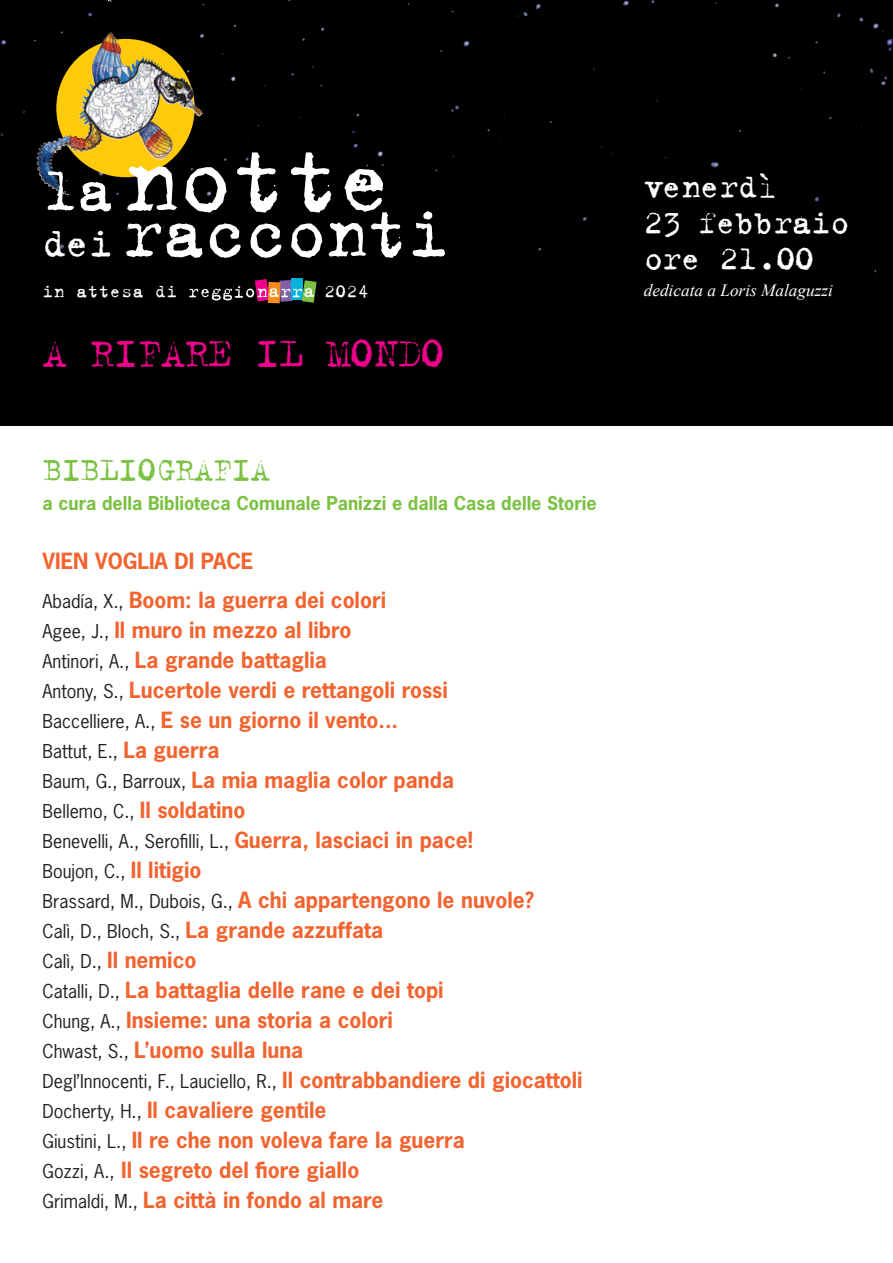
<style>
.page{position:relative;width:893px;height:1263px;background:#fff}
.page>*{position:absolute;margin:0;border:0;box-sizing:border-box;transform-origin:0 0}
.t1{font:102.45px "Trixie Text";letter-spacing:-.025em;color:#fff}
.t2{font:77.55px "Trixie Text";letter-spacing:-.025em;color:#fff}
.t3{font:45px "Trixie Text";letter-spacing:-.025em;color:#ed028c}
.t4{font:36px "Trixie Text";letter-spacing:-.025em;color:#fff}
.t5{font:36px "Trixie Text";letter-spacing:-.025em;color:#7bc142}
.t6{font:700 21px "News Gothic Std";color:#f2642f}
.t7{font:19.8px "Trixie Text";letter-spacing:.02em;color:#fff}
.t8{font:18px "News Gothic Std";color:#231f20}
.t9{font:700 18px "News Gothic Std";color:#7bc142}
.t10{font:italic 17.25px "Times New Roman";color:#fff}
.s1{font-size:66.45px}
.s2{font-size:44.25px}
.s3{font-weight:400;font-size:18px;color:#231f20}
.s4{font-weight:700;font-size:21px;color:#f2642f}
</style>
<div class="page">
<div style="left:0;top:0;width:893px;height:425px;background:#000"></div>
<img style="left:56px;top:39px;width:139px;height:138px;border-radius:50%">
<img style="left:79px;top:32px;width:32px;height:83px">
<svg style="left:189px;top:279px;width:128px;height:24px;background:#534b4d"></svg>
<p class="t1" style="left:42px;top:119px;width:354px"><span class="s1">la</span> notte</p>
<p class="t2" style="left:42px;top:187px;width:409px"><span class="s2">dei</span> racconti</p>
<p class="t4" style="left:644px;top:166px;width:135px">venerdì</p>
<p class="t4" style="left:644px;top:202px;width:208px">23 febbraio</p>
<p class="t4" style="left:644px;top:238px;width:172px">ore 21.00</p>
<p class="t7" style="left:43px;top:280px;width:136px">in attesa di</p>
<p class="t7" style="left:324px;top:280px;width:46px">2024</p>
<p class="t10" style="left:644px;top:279px;width:191px">dedicata a Loris Malaguzzi</p>
<p class="t3" style="left:43px;top:326px;width:404px">A RIFARE IL MONDO</p>
<p class="t5" style="left:43px;top:448px;width:229px">BIBLIOGRAFIA</p>
<p class="t9" style="left:43px;top:491px;width:556px">a cura della Biblioteca Comunale Panizzi e dalla Casa delle Storie</p>
<p class="t6" style="left:43px;top:547px;width:213px">VIEN VOGLIA DI PACE</p>
<p class="t6" style="left:43px;top:586px;width:345px"><span class="s3">Abadía, X.,</span> Boom: la guerra dei colori</p>
<p class="t6" style="left:43px;top:616px;width:310px"><span class="s3">Agee, J.,</span> Il muro in mezzo al libro</p>
<p class="t6" style="left:43px;top:646px;width:286px"><span class="s3">Antinori, A.,</span> La grande battaglia</p>
<p class="t6" style="left:43px;top:676px;width:407px"><span class="s3">Antony, S.,</span> Lucertole verdi e rettangoli rossi</p>
<p class="t6" style="left:43px;top:706px;width:357px"><span class="s3">Baccelliere, A.,</span> E se un giorno il vento...</p>
<p class="t8" style="left:43px;top:740px;width:179px">Battut, E., <span class="s4">La guerra</span></p>
<p class="t6" style="left:43px;top:766px;width:413px"><span class="s3">Baum, G., Barroux,</span> La mia maglia color panda</p>
<p class="t8" style="left:43px;top:800px;width:204px">Bellemo, C., <span class="s4">Il soldatino</span></p>
<p class="t8" style="left:43px;top:830px;width:432px">Benevelli, A., Serofilli, L., <span class="s4">Guerra, lasciaci in pace!</span></p>
<p class="t8" style="left:43px;top:860px;width:160px">Boujon, C., <span class="s4">Il litigio</span></p>
<p class="t6" style="left:43px;top:886px;width:493px"><span class="s3">Brassard, M., Dubois, G.,</span> A chi appartengono le nuvole?</p>
<p class="t8" style="left:43px;top:920px;width:342px">Calì, D., Bloch, S., <span class="s4">La grande azzuffata</span></p>
<p class="t8" style="left:43px;top:950px;width:155px">Calì, D., <span class="s4">Il nemico</span></p>
<p class="t6" style="left:43px;top:976px;width:403px"><span class="s3">Catalli, D.,</span> La battaglia delle rane e dei topi</p>
<p class="t6" style="left:43px;top:1006px;width:352px"><span class="s3">Chung, A.,</span> Insieme: una storia a colori</p>
<p class="t6" style="left:43px;top:1036px;width:262px"><span class="s3">Chwast, S.,</span> L’uomo sulla luna</p>
<p class="t8" style="left:43px;top:1070px;width:541px">Degl’Innocenti, F., Lauciello, R., <span class="s4">Il contrabbandiere di giocattoli</span></p>
<p class="t6" style="left:43px;top:1096px;width:285px"><span class="s3">Docherty, H.,</span> Il cavaliere gentile</p>
<p class="t6" style="left:43px;top:1126px;width:424px"><span class="s3">Giustini, L.,</span> Il re che non voleva fare la guerra</p>
<p class="t6" style="left:43px;top:1156px;width:318px"><span class="s3">Gozzi, A.,</span> Il segreto del fiore giallo</p>
<p class="t6" style="left:43px;top:1186px;width:343px"><span class="s3">Grimaldi, M.,</span> La città in fondo al mare</p>
</div>
